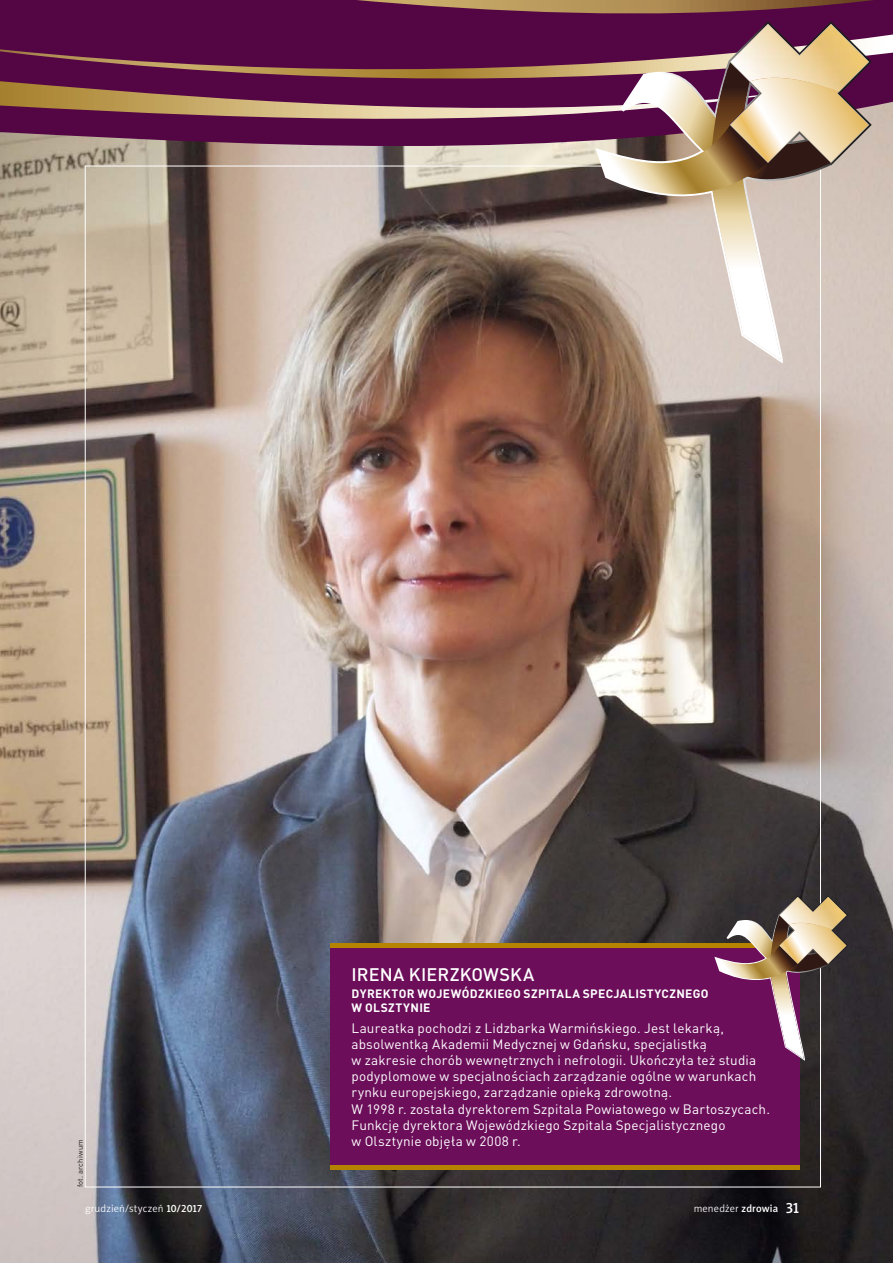
<style>
.page{position:relative;width:893px;height:1263px;background:#fff}
.page>*{position:absolute;margin:0;border:0;box-sizing:border-box;transform-origin:0 0}
.t1{font:500 18px "DIN Pro";letter-spacing:.005em;color:#fff}
.t2{font:13.5px/16.2px "DIN Pro";letter-spacing:.01em;color:#fff}
.t3{font:700 12px/14.4px "DIN Pro";letter-spacing:.03em;color:#fff}
.t4{font:10.5px "Naomi Sans EFNTT Light";letter-spacing:.015em;color:#fff}
.t5{font:7.5px "DIN Pro";letter-spacing:.025em;color:#1d1d1b}
.s1{font-family:"Naomi Sans EFNTT Medium"}
.s2{font-family:"Naomi Sans EFNTT Medium";font-size:15px;color:#6c0e5a}
</style>
<div class="page">
<img style="left:0;top:168px;width:893px;height:1095px">
<svg style="left:0;top:0;width:893px;height:168px;background:#6d2b4d"></svg>
<svg style="left:872px;top:35px;width:21px;height:53px"></svg>
<div style="left:330px;top:946px;width:469px;height:221px;background:#6c0e5a"></div>
<hr style="left:330px;top:1165px;width:469px;height:4px;background:#b58300">
<div style="left:330px;top:943px;width:469px;height:5px;background:#b58300"></div>
<svg style="left:714px;top:895px;width:134px;height:166px"></svg>
<svg style="left:595px;top:21px;width:277px;height:343px;background:#a27e8d"></svg>
<svg style="left:0;top:24px;width:869px;height:336px;background:#9c7d7c"></svg>
<p class="t5" style="left:75px;top:1187px;width:50px;rotate:-90deg">fot. archiwum</p>
<h1 class="t1" style="left:352px;top:962px;width:184px">IRENA KIERZKOWSKA</h1>
<p class="t3" style="left:352px;top:986px;width:358px">DYREKTOR WOJEWÓDZKIEGO SZPITALA SPECJALISTYCZNEGO<br>W OLSZTYNIE</p>
<p class="t2" style="left:351px;top:1019px;width:420px">Laureatka pochodzi z Lidzbarka Warmińskiego. Jest lekarką, absolwentką Akademii Medycznej w Gdańsku, specjalistką<br>w zakresie chorób wewnętrznych i nefrologii. Ukończyła też studia podyplomowe w specjalnościach zarządzanie ogólne w warunkach rynku europejskiego, zarządzanie opieką zdrowotną.<br>W 1998 r. została dyrektorem Szpitala Powiatowego w Bartoszycach.<br>Funkcję dyrektora Wojewódzkiego Szpitala Specjalistycznego<br>w Olsztynie objęła w 2008 r.</p>
<p class="t4" style="left:85px;top:1202px;width:119px">grudzień/styczeń <span class="s1">10/2017</span></p>
<p class="t4" style="left:694px;top:1202px;width:107px">menedżer <span class="s1">zdrowia</span> <span class="s2">31</span></p>
</div>
